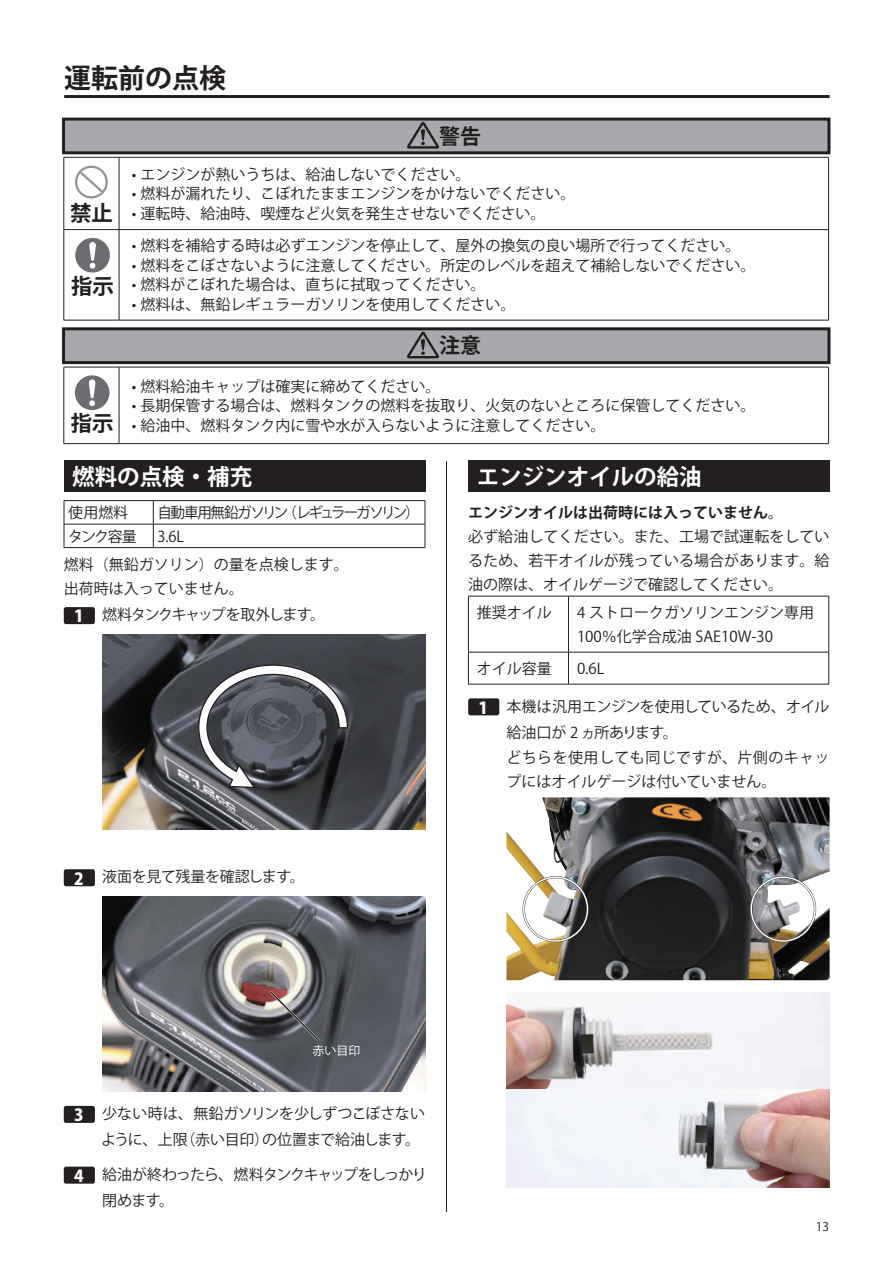
<style>
.page{position:relative;width:893px;height:1263px;background:#fff}
.page>*{position:absolute;margin:0;border:0;box-sizing:border-box;transform-origin:0 0}
.t1{font:700 27px "Koz Go Pro";color:#231f20}
.t2{font:700 22.5px "Koz Go Pro";color:#fff}
.t3{font:700 21.45px "Koz Go Pr 6 N";color:#231f20}
.t4{font:700 21px "Koz Go Pr 6 N";color:#231f20}
.t5{font:15px "Koz Go Pro";color:#231f20}
.t6{font:15px/24px "Koz Go Pr 6 N";color:#231f20}
.t7{font:15px/26px "Koz Go Pr 6 N";letter-spacing:-.02em;color:#231f20}
.t8{font:15px/26px "Koz Go Pr 6 N";letter-spacing:-.045em;color:#231f20}
.t9{font:15px "Koz Go Pro";letter-spacing:-.13em;color:#231f20}
.t10{font:700 15px "Koz Go Pr 6 N";color:#231f20}
.t11{font:15px "Koz Go Pr 6 N";letter-spacing:-.09em;color:#231f20}
.t12{font:12px "Koz Go Pr 6 N";color:#fff}
.t13{font:12px "Koz Go Pro";color:#231f20}
.s1{font-family:"Koz Go Pro";font-weight:800;font-size:16.5px;color:#fff}
</style>
<div class="page">
<hr style="left:446px;top:119px;width:1px;height:1093px;background:#231f20">
<hr style="left:64px;top:95px;width:766px;height:3px;background:#231f20">
<div style="left:64px;top:119px;width:765px;height:34px;background:#a8a9ad"></div>
<div style="left:62px;top:118px;width:768px;height:36px;border:3px solid #231f20"></div>
<div style="left:64px;top:329px;width:765px;height:34px;background:#a8a9ad"></div>
<div style="left:62px;top:327px;width:768px;height:37px;border:3px solid #231f20"></div>
<svg style="left:407px;top:122px;width:32px;height:27px"></svg>
<hr style="left:64px;top:157px;width:55px;height:1px;background:#231f20">
<hr style="left:64px;top:158px;width:1px;height:71px;background:#231f20">
<hr style="left:119px;top:157px;width:710px;height:1px;background:#231f20">
<hr style="left:119px;top:158px;width:1px;height:71px;background:#231f20">
<hr style="left:828px;top:158px;width:1px;height:71px;background:#231f20">
<hr style="left:64px;top:229px;width:55px;height:1px;background:#231f20">
<hr style="left:64px;top:230px;width:1px;height:90px;background:#231f20">
<hr style="left:119px;top:229px;width:710px;height:1px;background:#231f20">
<hr style="left:119px;top:230px;width:1px;height:90px;background:#231f20">
<hr style="left:828px;top:230px;width:1px;height:90px;background:#231f20">
<hr style="left:64px;top:320px;width:55px;height:1px;background:#231f20">
<hr style="left:119px;top:320px;width:710px;height:1px;background:#231f20">
<svg style="left:75px;top:166px;width:33px;height:32px"></svg>
<div style="left:75px;top:238px;width:35px;height:35px;background:#6c6d70;border-radius:50%"></div>
<svg style="left:89px;top:242px;width:7px;height:26px"></svg>
<svg style="left:407px;top:332px;width:32px;height:26px"></svg>
<hr style="left:64px;top:367px;width:55px;height:1px;background:#231f20">
<hr style="left:64px;top:367px;width:1px;height:76px;background:#231f20">
<hr style="left:119px;top:367px;width:710px;height:1px;background:#231f20">
<hr style="left:119px;top:367px;width:1px;height:76px;background:#231f20">
<hr style="left:828px;top:367px;width:1px;height:76px;background:#231f20">
<hr style="left:64px;top:443px;width:55px;height:1px;background:#231f20">
<hr style="left:119px;top:443px;width:710px;height:1px;background:#231f20">
<div style="left:75px;top:375px;width:34px;height:35px;background:#6c6d70;border-radius:50%"></div>
<svg style="left:89px;top:379px;width:7px;height:27px"></svg>
<div style="left:64px;top:461px;width:361px;height:31px;background:#231f20"></div>
<hr style="left:64px;top:524px;width:89px;height:1px;background:#231f20">
<hr style="left:153px;top:524px;width:272px;height:1px;background:#231f20">
<svg style="left:153px;top:501px;width:1px;height:46px"></svg>
<hr style="left:64px;top:500px;width:89px;height:1px;background:#231f20">
<hr style="left:153px;top:500px;width:272px;height:1px;background:#231f20">
<svg style="left:64px;top:501px;width:1px;height:46px"></svg>
<svg style="left:425px;top:501px;width:1px;height:46px"></svg>
<hr style="left:64px;top:547px;width:89px;height:1px;background:#231f20">
<hr style="left:153px;top:547px;width:272px;height:1px;background:#231f20">
<div style="left:64px;top:607px;width:31px;height:17px;background:#231f20;border-radius:2px"></div>
<img style="left:102px;top:634px;width:323px;height:196px">
<svg style="left:197px;top:664px;width:152px;height:125px;background:#5f6167"></svg>
<div style="left:64px;top:869px;width:31px;height:17px;background:#231f20;border-radius:2px"></div>
<img style="left:102px;top:896px;width:323px;height:196px">
<svg style="left:268px;top:989px;width:54px;height:55px;background:#6c686c"></svg>
<div style="left:64px;top:1106px;width:31px;height:17px;background:#231f20;border-radius:2px"></div>
<div style="left:64px;top:1166px;width:31px;height:18px;background:#231f20;border-radius:2px"></div>
<div style="left:468px;top:461px;width:362px;height:31px;background:#231f20"></div>
<hr style="left:468px;top:596px;width:100px;height:1px;background:#231f20">
<hr style="left:468px;top:596px;width:1px;height:56px;background:#231f20">
<hr style="left:568px;top:596px;width:261px;height:1px;background:#231f20">
<hr style="left:568px;top:596px;width:1px;height:56px;background:#231f20">
<hr style="left:828px;top:596px;width:1px;height:56px;background:#231f20">
<hr style="left:468px;top:652px;width:100px;height:1px;background:#231f20">
<hr style="left:468px;top:652px;width:1px;height:32px;background:#231f20">
<hr style="left:568px;top:652px;width:261px;height:1px;background:#231f20">
<hr style="left:568px;top:652px;width:1px;height:32px;background:#231f20">
<hr style="left:828px;top:652px;width:1px;height:32px;background:#231f20">
<hr style="left:468px;top:684px;width:100px;height:1px;background:#231f20">
<hr style="left:568px;top:684px;width:261px;height:1px;background:#231f20">
<div style="left:468px;top:698px;width:31px;height:17px;background:#231f20;border-radius:2px"></div>
<img style="left:506px;top:797px;width:324px;height:183px">
<div style="left:523px;top:876px;width:65px;height:66px;border:2px solid #fff;border-radius:50%"></div>
<div style="left:750px;top:876px;width:66px;height:66px;border:2px solid #fff;border-radius:50%"></div>
<img style="left:506px;top:992px;width:324px;height:196px">
<h1 class="t1" style="left:64px;top:60px;width:163px">運転前の点検</h1>
<h3 class="t4" style="left:439px;top:124px;width:43px">警告</h3>
<h3 class="t3" style="left:70px;top:201px;width:44px">禁止</h3>
<h3 class="t3" style="left:71px;top:274px;width:44px">指示</h3>
<p class="t5" style="left:132px;top:164px;width:340px">• エンジンが熱いうちは、給油しないでください。</p>
<p class="t5" style="left:132px;top:184px;width:445px">• 燃料が漏れたり、こぼれたままエンジンをかけないでください。</p>
<p class="t5" style="left:132px;top:203px;width:415px">• 運転時、給油時、喫煙など火気を発生させないでください。</p>
<p class="t5" style="left:132px;top:236px;width:610px">• 燃料を補給する時は必ずエンジンを停止して、屋外の換気の良い場所で行ってください。</p>
<p class="t5" style="left:132px;top:256px;width:625px">• 燃料をこぼさないように注意してください。所定のレベルを超えて補給しないでください。</p>
<p class="t5" style="left:132px;top:275px;width:355px">• 燃料がこぼれた場合は、直ちに拭取ってください。</p>
<p class="t5" style="left:132px;top:295px;width:385px">• 燃料は、無鉛レギュラーガソリンを使用してください。</p>
<h3 class="t4" style="left:439px;top:334px;width:43px">注意</h3>
<p class="t5" style="left:132px;top:376px;width:310px">• 燃料給油キャップは確実に締めてください。</p>
<p class="t5" style="left:132px;top:396px;width:625px">• 長期保管する場合は、燃料タンクの燃料を抜取り、火気のないところに保管してください。</p>
<p class="t5" style="left:132px;top:415px;width:475px">• 給油中、燃料タンク内に雪や水が入らないように注意してください。</p>
<h2 class="t2" style="left:72px;top:462px;width:181px">燃料の点検・補充</h2>
<p class="t5" style="left:68px;top:503px;width:61px">使用燃料</p>
<p class="t9" style="left:158px;top:503px;width:264px">自動車用無鉛ガソリン（レギュラーガソリン）</p>
<p class="t5" style="left:68px;top:526px;width:70px">タンク容量</p>
<p class="t5" style="left:158px;top:526px;width:28px">3.6L</p>
<p class="t6" style="left:64px;top:552px;width:286px">燃料（無鉛ガソリン）の量を点検します。出荷時は入っていません。</p>
<p class="t11" style="left:74px;top:606px;width:253px"><span class="s1">1</span> 燃料タンクキャップを取外します。</p>
<h3 class="t3" style="left:71px;top:411px;width:44px">指示</h3>
<h2 class="t2" style="left:477px;top:462px;width:226px">エンジンオイルの給油</h2>
<p class="t10" style="left:468px;top:504px;width:316px">エンジンオイルは出荷時には入っていません。</p>
<p class="t6" style="left:468px;top:525px;width:363px;text-align:justify">必ず給油してください。また、工場で試運転をしているため、若干オイルが残っている場合があります。給油の際は、オイルゲージで確認してください。</p>
<p class="t6" style="left:477px;top:601px;width:76px">推奨オイル</p>
<p class="t6" style="left:577px;top:601px;width:239px">4 ストロークガソリンエンジン専用<br>100％化学合成油 SAE10W-30</p>
<p class="t6" style="left:477px;top:657px;width:76px">オイル容量</p>
<p class="t6" style="left:577px;top:657px;width:29px">0.6L</p>
<p class="t6" style="left:506px;top:694px;width:325px;line-height:25px;text-indent:-28px"><span class="s1">1</span> 本機は汎用エンジンを使用しているため、オイル給油口が 2 ヵ所あります。<br>どちらを使用しても同じですが、片側のキャップにはオイルゲージは付いていません。</p>
<p class="t7" style="left:74px;top:864px;width:232px"><span class="s1">2</span> 液面を見て残量を確認します。</p>
<p class="t12" style="left:313px;top:1043px;width:49px">赤い目印</p>
<p class="t7" style="left:101px;top:1101px;width:326px;text-indent:-27px"><span class="s1">3</span> 少ない時は、無鉛ガソリンを少しずつこぼさないように、上限（赤い目印）の位置まで給油します。</p>
<p class="t8" style="left:102px;top:1162px;width:326px;text-indent:-28px"><span class="s1">4</span> 給油が終わったら、燃料タンクキャップをしっかり閉めます。</p>
<p class="t13" style="left:816px;top:1219px;width:15px">13</p>
</div>
